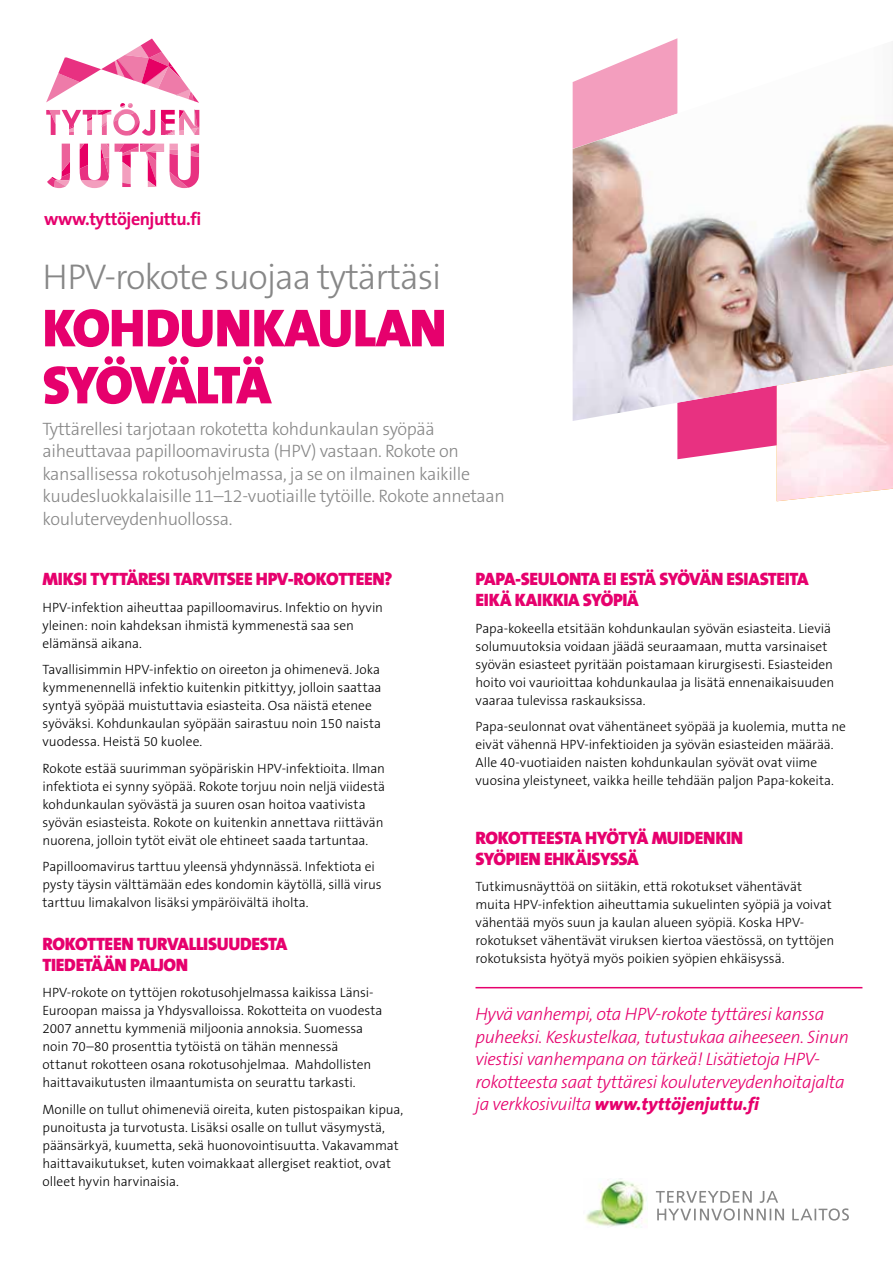
<style>
.page{position:relative;width:893px;height:1263px;background:#fff}
.page>*{position:absolute;margin:0;border:0;box-sizing:border-box;transform-origin:0 0}
.t1{font:900 54px/57px "The Sans B9";letter-spacing:-.02em;color:#e6006d}
.t2{font:300 36px "The Sans B3";letter-spacing:-.03em;color:#878787}
.t3{font:300 18px/22.5px "The Sans B3";letter-spacing:-.02em;color:#878787}
.t4{font:italic 300 18px/22.5px "The Sans B3";letter-spacing:-.02em;color:#e6006d}
.t5{font:900 18px/21px "The Sans B9";letter-spacing:-.02em;color:#e6006d}
.t6{font:italic 800 18px "The Sans B8";color:#e6006d}
.t7{font:700 18px "The Sans B7";letter-spacing:-.025em;color:#e6006d}
.t8{font:300 13.5px/18px "The Sans B3";letter-spacing:-.005em;color:#000}
.s1{font-family:"The Sans B3";font-weight:300}
</style>
<div class="page">
<svg style="left:656px;top:1191px;width:193px;height:29px"></svg>
<img style="left:586px;top:1178px;width:61px;height:50px">
<svg style="left:677px;top:421px;width:216px;height:80px"></svg>
<img style="left:573px;top:41px;width:320px;height:380px">
<svg style="left:80px;top:144px;width:29px;height:44px"></svg>
<svg style="left:170px;top:144px;width:29px;height:44px"></svg>
<svg style="left:46px;top:39px;width:153px;height:97px"></svg>
<svg style="left:115px;top:144px;width:49px;height:43px"></svg>
<svg style="left:47px;top:144px;width:23px;height:44px"></svg>
<hr style="left:475px;top:987px;width:387px;height:1px;background:#e6006d">
<h3 class="t7" style="left:44px;top:209px;width:159px">www.tyttöjenjuttu.fi</h3>
<h2 class="t2" style="left:43px;top:259px;width:400px">HPV-rokote suojaa tytärtäsi</h2>
<h1 class="t1" style="left:43px;top:302px;width:405px">KOHDUNKAULAN<br>SYÖVÄLTÄ</h1>
<p class="t3" style="left:43px;top:419px;width:464px">Tyttärellesi tarjotaan rokotetta kohdunkaulan syöpää aiheuttavaa papilloomavirusta (HPV) vastaan. Rokote on kansallisessa rokotusohjelmassa, ja se on ilmainen kaikille kuudesluokkalaisille 11–12-vuotiaille tytöille. Rokote annetaan kouluterveydenhuollossa.</p>
<h3 class="t5" style="left:43px;top:570px;width:352px">MIKSI TYTTÄRESI TARVITSEE HPV-ROKOTTEEN?</h3>
<p class="t8" style="left:43px;top:599px;width:342px">HPV-infektion aiheuttaa papilloomavirus. Infektio on hyvin yleinen: noin kahdeksan ihmistä kymmenestä saa sen elämänsä aikana.</p>
<p class="t8" style="left:43px;top:662px;width:341px">Tavallisimmin HPV-infektio on oireeton ja ohimenevä. Joka kymmenennellä infektio kuitenkin pitkittyy, jolloin saattaa syntyä syöpää muistuttavia esiasteita. Osa näistä etenee syöväksi. Kohdunkaulan syöpään sairastuu noin 150 naista vuodessa. Heistä 50 kuolee.</p>
<p class="t8" style="left:43px;top:760px;width:344px">Rokote estää suurimman syöpäriskin HPV-infektioita. Ilman infektiota ei synny syöpää. Rokote torjuu noin neljä viidestä kohdunkaulan syövästä ja suuren osan hoitoa vaativista syövän esiasteista. Rokote on kuitenkin annettava riittävän nuorena, jolloin tytöt eivät ole ehtineet saada tartuntaa.</p>
<p class="t8" style="left:43px;top:859px;width:341px">Papilloomavirus tarttuu yleensä yhdynnässä. Infektiota ei pysty täysin välttämään edes kondomin käytöllä, sillä virus tarttuu limakalvon lisäksi ympäröivältä iholta.</p>
<h3 class="t5" style="left:43px;top:934px;width:246px">ROKOTTEEN TURVALLISUUDESTA<br>TIEDETÄÄN PALJON</h3>
<p class="t8" style="left:43px;top:984px;width:342px">HPV-rokote on tyttöjen rokotusohjelmassa kaikissa Länsi-Euroopan maissa ja Yhdysvalloissa. Rokotteita on vuodesta 2007 annettu kymmeniä miljoonia annoksia. Suomessa noin 70–80 prosenttia tytöistä on tähän mennessä ottanut rokotteen osana rokotusohjelmaa. Mahdollisten haittavaikutusten ilmaantumista on seurattu tarkasti.</p>
<p class="t8" style="left:43px;top:1101px;width:362px">Monille on tullut ohimeneviä oireita, kuten pistospaikan kipua, punoitusta ja turvotusta. Lisäksi osalle on tullut väsymystä, päänsärkyä, kuumetta, sekä huonovointisuutta. Vakavammat haittavaikutukset, kuten voimakkaat allergiset reaktiot, ovat olleet hyvin harvinaisia.</p>
<h3 class="t5" style="left:475px;top:570px;width:335px">PAPA-SEULONTA EI ESTÄ SYÖVÄN ESIASTEITA<br>EIKÄ KAIKKIA SYÖPIÄ</h3>
<p class="t8" style="left:475px;top:620px;width:360px">Papa-kokeella etsitään kohdunkaulan syövän esiasteita. Lieviä solumuutoksia voidaan jäädä seuraamaan, mutta varsinaiset syövän esiasteet pyritään poistamaan kirurgisesti. Esiasteiden hoito voi vaurioittaa kohdunkaulaa ja lisätä ennenaikaisuuden vaaraa tulevissa raskauksissa.</p>
<p class="t8" style="left:475px;top:719px;width:372px">Papa-seulonnat ovat vähentäneet syöpää ja kuolemia, mutta ne eivät vähennä HPV-infektioiden ja syövän esiasteiden määrää.<br>Alle 40-vuotiaiden naisten kohdunkaulan syövät ovat viime vuosina yleistyneet, vaikka heille tehdään paljon Papa-kokeita.</p>
<h3 class="t5" style="left:475px;top:828px;width:269px">ROKOTTEESTA HYÖTYÄ MUIDENKIN<br>SYÖPIEN EHKÄISYSSÄ</h3>
<p class="t8" style="left:475px;top:879px;width:360px">Tutkimusnäyttöä on siitäkin, että rokotukset vähentävät muita HPV-infektion aiheuttamia sukuelinten syöpiä ja voivat vähentää myös suun ja kaulan alueen syöpiä. Koska HPV&shy;rokotukset vähentävät viruksen kiertoa väestössä, on tyttöjen rokotuksista hyötyä myös poikien syöpien ehkäisyssä.</p>
<h3 class="t4" style="left:475px;top:1004px;width:375px">Hyvä vanhempi, ota HPV-rokote tyttäresi kanssa puheeksi. Keskustelkaa, tutustukaa aiheeseen. Sinun viestisi vanhempana on tärkeä! Lisätietoja HPV&shy;rokotteesta saat tyttäresi kouluterveydenhoitajalta</h3>
<h3 class="t6" style="left:475px;top:1094px;width:285px"><span class="s1">ja verkkosivuilta</span> www.tyttöjenjuttu.fi</h3>
</div>
